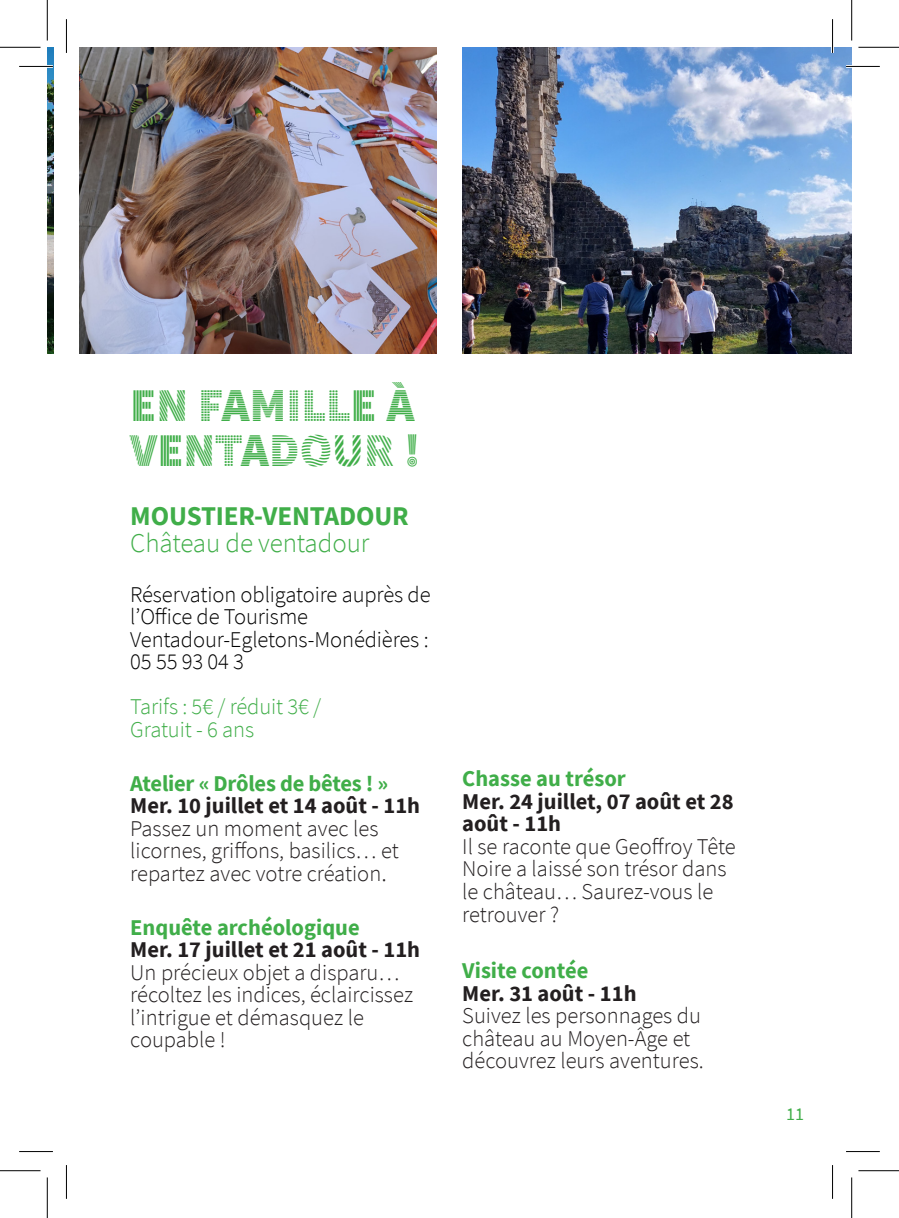
<style>
.page{position:relative;width:899px;height:1218px;background:#fff}
.page>*{position:absolute;margin:0;border:0;box-sizing:border-box;transform-origin:0 0}
.Texte_simple{font:900 47.25px "Source Sans Pro DISPLAYV2";color:#40ae49}
.LEGENDE___TEXTE_PETIT{font:700 27px "Source Sans Pro";letter-spacing:-.005em;color:#40ae49}
.LEGENDE___TEXTE_PETIT-2{font:300 27px "Source Sans Pro";letter-spacing:-.005em;color:#40ae49}
.Texte_simple-2{font:300 22.5px/22.5px "Source Sans Pro";color:#231f20}
.Texte_simple-3{font:700 22.5px/22.5px "Source Sans Pro";color:#231f20}
.LEGENDE___TEXTE_PETIT-3{font:300 22.5px/22.5px "Source Sans Pro";letter-spacing:-.005em;color:#000}
.Texte_simple-4{font:700 22.5px "Source Sans Pro";color:#40ae49}
.LEGENDE___TEXTE_PETIT-4{font:300 22.5px "Source Sans Pro";letter-spacing:-.005em;color:#40ae49}
.TEXTE_COURANT{font:18px "Source Sans Pro";color:#40ae49}
.s1{font-size:24.75px}
</style>
<div class="page">
<img style="left:79px;top:47px;width:357px;height:306px">
<img style="left:462px;top:47px;width:389px;height:306px">
<img style="left:47px;top:47px;width:7px;height:306px">
<hr style="left:19px;top:65px;width:34px;height:3px;background:#fff">
<hr style="left:845px;top:65px;width:34px;height:3px;background:#fff">
<hr style="left:830px;top:19px;width:3px;height:34px;background:#fff">
<hr style="left:19px;top:66px;width:34px;height:1px;background:#000">
<hr style="left:845px;top:66px;width:34px;height:1px;background:#000">
<hr style="left:19px;top:1150px;width:34px;height:1px;background:#000">
<hr style="left:845px;top:1150px;width:34px;height:1px;background:#000">
<hr style="left:66px;top:19px;width:1px;height:34px;background:#000">
<hr style="left:66px;top:1164px;width:1px;height:34px;background:#000">
<hr style="left:831px;top:19px;width:1px;height:34px;background:#000">
<hr style="left:831px;top:1164px;width:1px;height:34px;background:#000">
<hr style="left:0;top:47px;width:40px;height:1px;background:#000">
<hr style="left:858px;top:47px;width:40px;height:1px;background:#000">
<hr style="left:0;top:1169px;width:40px;height:1px;background:#000">
<hr style="left:858px;top:1169px;width:40px;height:1px;background:#000">
<hr style="left:47px;top:0;width:1px;height:41px;background:#000">
<hr style="left:47px;top:1177px;width:1px;height:40px;background:#000">
<hr style="left:850px;top:0;width:1px;height:41px;background:#000">
<hr style="left:850px;top:1177px;width:1px;height:40px;background:#000">
<p class="Texte_simple" style="left:130px;top:381px;width:285px">EN FAMILLE À</p>
<p class="Texte_simple" style="left:130px;top:426px;width:292px">VENTADOUR !</p>
<p class="LEGENDE___TEXTE_PETIT" style="left:130px;top:497px;width:280px">MOUSTIER-VENTADOUR</p>
<p class="LEGENDE___TEXTE_PETIT-2" style="left:130px;top:526px;width:240px">Château de ventadour</p>
<p class="LEGENDE___TEXTE_PETIT-3" style="left:130px;top:582px;width:302px">Réservation obligatoire auprès de l’Office de Tourisme</p>
<p class="LEGENDE___TEXTE_PETIT-3" style="left:130px;top:627px;width:300px">Ventadour-Egletons-Monédières :</p>
<p class="LEGENDE___TEXTE_PETIT-3" style="left:130px;top:650px;width:115px">05 55 93 04 3</p>
<p class="LEGENDE___TEXTE_PETIT-4" style="left:130px;top:692px;width:192px">Tarifs : 5€ / réduit 3€ /</p>
<p class="LEGENDE___TEXTE_PETIT-4" style="left:130px;top:715px;width:125px">Gratuit - 6 ans</p>
<p class="Texte_simple-4" style="left:130px;top:767px;width:259px">Atelier « Drôles de bêtes ! »</p>
<p class="Texte_simple-3" style="left:130px;top:794px;width:291px">Mer. 10 juillet et 14 août - 11h</p>
<p class="Texte_simple-2" style="left:130px;top:816px;width:270px">Passez un moment avec les licornes, griffons, basilics… et repartez avec votre création<span class="s1">.</span></p>
<p class="Texte_simple-4" style="left:130px;top:911px;width:231px">Enquête archéologique</p>
<p class="Texte_simple-3" style="left:130px;top:938px;width:291px">Mer. 17 juillet et 21 août - 11h</p>
<p class="Texte_simple-2" style="left:130px;top:960px;width:284px">Un précieux objet a disparu… récoltez les indices, éclaircissez l’intrigue et démasquez le coupable !</p>
<p class="Texte_simple-4" style="left:462px;top:763px;width:165px">Chasse au trésor</p>
<p class="Texte_simple-3" style="left:462px;top:789px;width:273px">Mer. 24 juillet, 07 août et 28 août - 11h</p>
<p class="Texte_simple-2" style="left:462px;top:835px;width:275px">Il se raconte que Geoffroy Tête<br>Noire a laissé son trésor dans le château… Saurez-vous le retrouver ?</p>
<p class="Texte_simple-4" style="left:462px;top:955px;width:128px">Visite contée</p>
<p class="Texte_simple-3" style="left:462px;top:981px;width:176px">Mer. 31 août - 11h</p>
<p class="Texte_simple-2" style="left:462px;top:1004px;width:243px">Suivez les personnages du château au Moyen-Âge et découvrez leurs aventures.</p>
<p class="TEXTE_COURANT" style="left:785px;top:1102px;width:19px">11</p>
</div>
